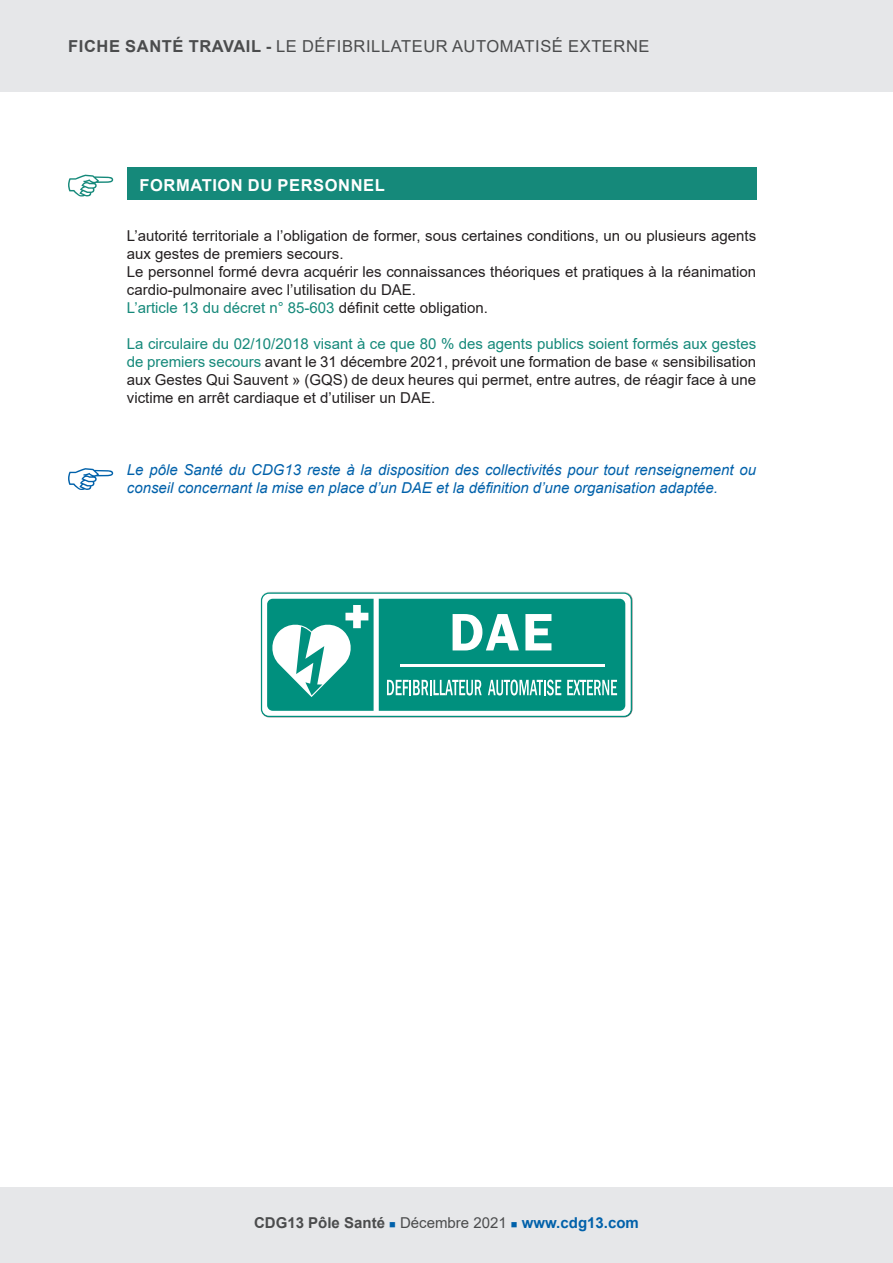
<style>
.page{position:relative;width:893px;height:1263px;background:#fff}
.page>*{position:absolute;margin:0;border:0;box-sizing:border-box;transform-origin:0 0}
.t1{font:16.5px "Arial";letter-spacing:.035em;color:#4b4c4d}
.t2{font:700 16.5px "Arial";letter-spacing:.035em;color:#fff}
.t3{font:15px/18px "Arial";color:#231f20}
.t4{font:italic 15px/18px "Arial";color:#0161aa}
.t5{font:15px "Arial";color:#15897a}
.t6{font:700 15px "Arial";color:#4b4c4d}
.s1{font-weight:700}
.s2{color:#231f20}
.s3{color:#15897a}
.s4{color:#0161aa}
.s5{font-weight:400}
</style>
<div class="page">
<div style="left:0;top:0;width:893px;height:91px;background:#e6e7e9"></div>
<div style="left:0;top:1187px;width:893px;height:76px;background:#e6e7e9"></div>
<div style="left:127px;top:167px;width:629px;height:33px;background:#15897a"></div>
<svg style="left:68px;top:468px;width:45px;height:22px"></svg>
<svg style="left:68px;top:175px;width:45px;height:21px"></svg>
<svg style="left:260px;top:592px;width:372px;height:125px"></svg>
<svg style="left:267px;top:599px;width:358px;height:112px"></svg>
<p class="t1" style="left:68px;top:35px;width:583px"><span class="s1">FICHE SANTÉ TRAVAIL -</span> LE DÉFIBRILLATEUR AUTOMATISÉ EXTERNE</p>
<p class="t2" style="left:139px;top:173px;width:247px">FORMATION DU PERSONNEL</p>
<p class="t3" style="left:127px;top:226px;width:631px">L’autorité territoriale a l’obligation de former, sous certaines conditions, un ou plusieurs agents aux gestes de premiers secours.</p>
<p class="t3" style="left:127px;top:262px;width:631px">Le personnel formé devra acquérir les connaissances théoriques et pratiques à la réanimation cardio-pulmonaire avec l’utilisation du DAE.</p>
<p class="t5" style="left:127px;top:297px;width:363px">L’article 13 du décret n° 85-603 <span class="s2">définit cette obligation.</span></p>
<p class="t3" style="left:127px;top:334px;width:631px;text-align:justify"><span class="s3">La circulaire du 02/10/2018 visant à ce que 80 % des agents publics soient formés aux gestes de premiers secours</span> avant le 31 décembre 2021, prévoit une formation de base « sensibilisation aux Gestes Qui Sauvent » (GQS) de deux heures qui permet, entre autres, de réagir face à une victime en arrêt cardiaque et d’utiliser un DAE.</p>
<p class="t4" style="left:127px;top:460px;width:631px">Le pôle Santé du CDG13 reste à la disposition des collectivités pour tout renseignement ou conseil concernant la mise en place d’un DAE et la définition d’une organisation adaptée.</p>
<p class="t6" style="left:254px;top:1212px;width:386px">CDG13 Pôle Santé <span class="s4">■</span> <span class="s5">Décembre 2021</span> <span class="s4">■ www.cdg13.com</span></p>
</div>
